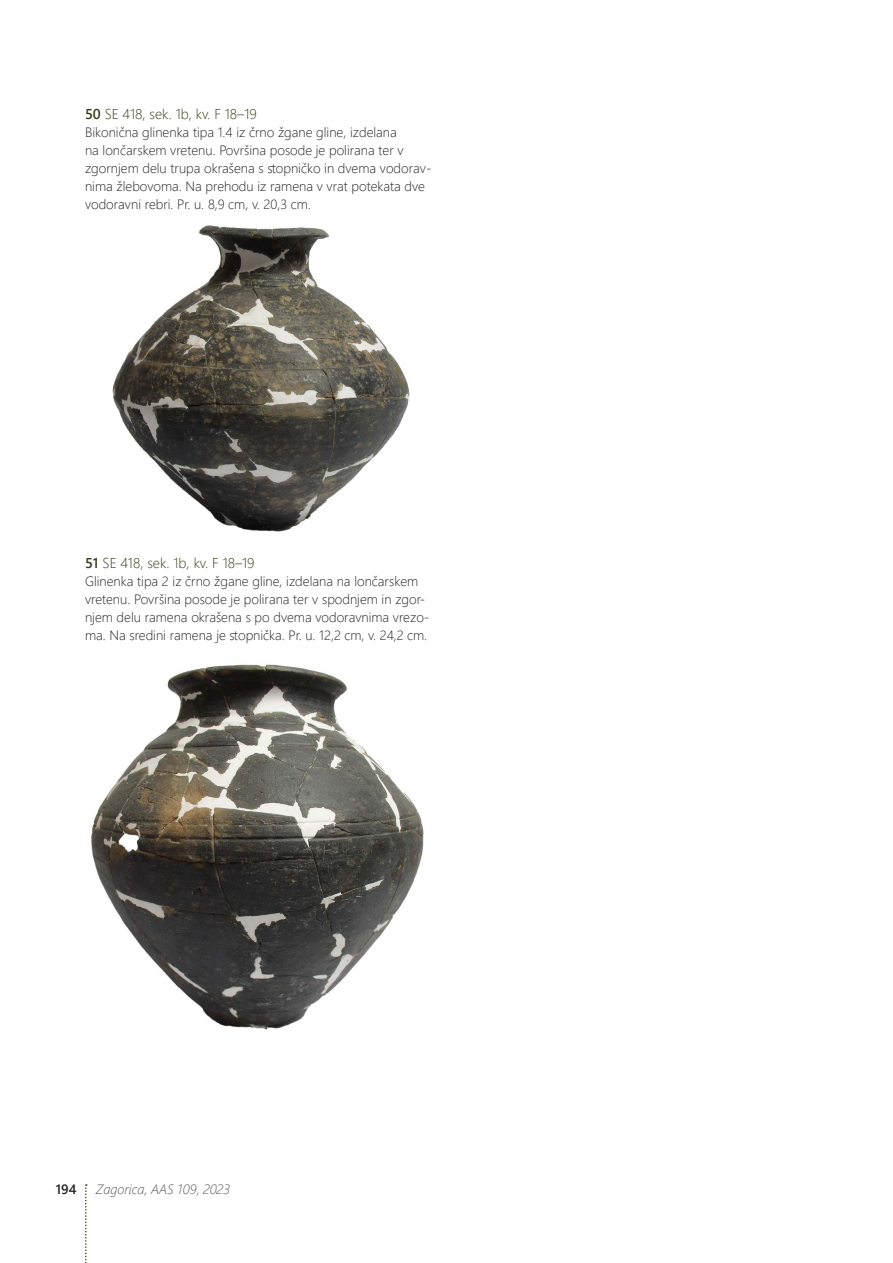
<style>
.page{position:relative;width:893px;height:1263px;background:#fff}
.page>*{position:absolute;margin:0;border:0;box-sizing:border-box;transform-origin:0 0}
.t1{font:300 14.25px "Segoe UI";color:#383b17}
.t2{font:300 13.5px/18px "Segoe UI";color:#231f20}
.t3{font:italic 300 13.5px "Segoe UI";color:#57585a}
.t4{font:600 13.5px "Segoe UI";color:#231f20}
.s1{font-weight:600}
</style>
<div class="page">
<img style="left:112px;top:225px;width:298px;height:307px">
<img style="left:91px;top:664px;width:333px;height:366px">
<svg style="left:85px;top:1184px;width:2px;height:79px"></svg>
<p class="t1" style="left:85px;top:100px;width:173px"><span class="s1">50</span> SE 418, sek. 1b, kv. F 18–19</p>
<p class="t2" style="left:85px;top:122px;width:348px">Bikonična glinenka tipa 1.4 iz črno žgane gline, izdelana<br>na lončarskem vretenu. Površina posode je polirana ter v zgornjem delu trupa okrašena s stopničko in dvema vodorav&shy;nima žlebovoma. Na prehodu iz ramena v vrat potekata dve vodoravni rebri. Pr. u. 8,9 cm, v. 20,3 cm.</p>
<p class="t1" style="left:85px;top:550px;width:171px"><span class="s1">51</span> SE 418, sek. 1b, kv. F 18–19</p>
<p class="t2" style="left:85px;top:571px;width:346px">Glinenka tipa 2 iz črno žgane gline, izdelana na lončarskem vretenu. Površina posode je polirana ter v spodnjem in zgor&shy;njem delu ramena okrašena s po dvema vodoravnima vrezo&shy;ma. Na sredini ramena je stopnička. Pr. u. 12,2 cm, v. 24,2 cm.</p>
<p class="t4" style="left:56px;top:1176px;width:22px">194</p>
<p class="t3" style="left:96px;top:1176px;width:136px">Zagorica, AAS 109, 2023</p>
</div>
